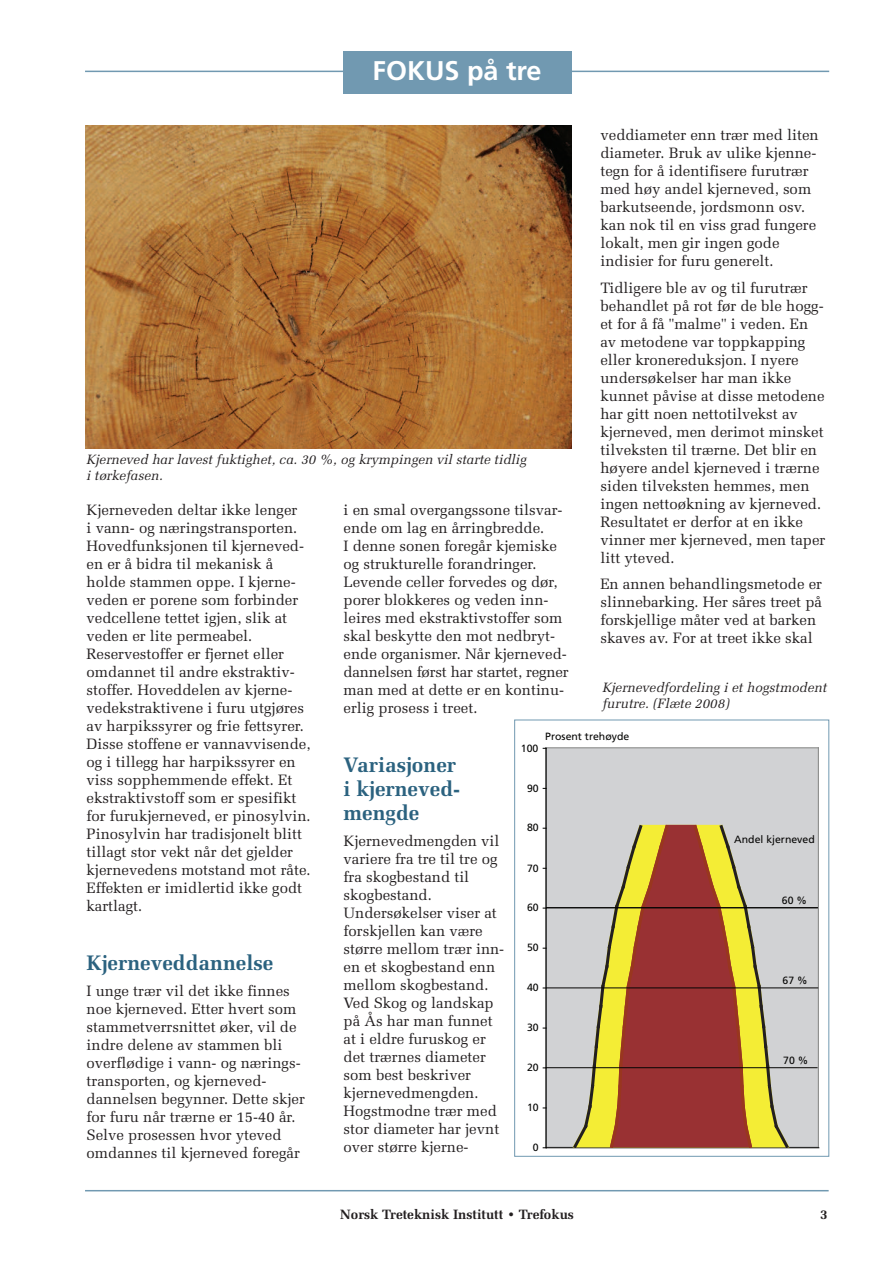
<style>
.page{position:relative;width:893px;height:1263px;background:#fff}
.page>*{position:absolute;margin:0;border:0;box-sizing:border-box;transform-origin:0 0}
.t1{font:700 27px "Frutiger";color:#fff}
.t2{font:700 21px/24px "Melior";color:#2b627f}
.t3{font:15px/18px "Melior";color:#231f20}
.t4{font:italic 13.5px/16.5px "Melior";color:#231f20}
.t5{font:700 13.5px "Melior";color:#231f20}
.t6{font:10.5px "Frutiger";color:#050504}
</style>
<div class="page">
<hr style="left:85px;top:1190px;width:744px;height:1px;background:#7199b1">
<hr style="left:85px;top:71px;width:744px;height:1px;background:#7199b1">
<div style="left:343px;top:51px;width:228px;height:43px;background:#7199b1"></div>
<img style="left:85px;top:125px;width:486px;height:324px">
<div style="left:545px;top:748px;width:273px;height:400px;background:#d1d2d4"></div>
<hr style="left:546px;top:747px;width:272px;height:1px;background:#808180">
<hr style="left:818px;top:748px;width:1px;height:399px;background:#808180">
<hr style="left:545px;top:748px;width:1px;height:399px;background:#808180">
<hr style="left:546px;top:748px;width:1px;height:400px;background:#050504">
<hr style="left:546px;top:1147px;width:273px;height:1px;background:#050504">
<svg style="left:571px;top:824px;width:220px;height:324px"></svg>
<hr style="left:546px;top:1067px;width:271px;height:1px;background:#050504">
<hr style="left:546px;top:988px;width:272px;height:1px;background:#050504">
<hr style="left:546px;top:907px;width:272px;height:1px;background:#050504">
<div style="left:514px;top:720px;width:315px;height:437px;border:1px solid #7199b1"></div>
<h1 class="t1" style="left:373px;top:59px;width:171px">FOKUS på tre</h1>
<p class="t3" style="left:600px;top:126px;width:220px">veddiameter enn trær med liten diameter. Bruk av ulike kjenne&shy;tegn for å identifisere furutrær med høy andel kjerneved, som barkutseende, jordsmonn osv. kan nok til en viss grad fungere lokalt, men gir ingen gode indisier for furu generelt.</p>
<p class="t3" style="left:600px;top:279px;width:226px">Tidligere ble av og til furutrær behandlet på rot før de ble hogg&shy;et for å få "malme" i veden. En av metodene var toppkapping eller kronereduksjon. I nyere undersøkelser har man ikke kunnet påvise at disse metodene har gitt noen nettotilvekst av kjerneved, men derimot minsket tilveksten til trærne. Det blir en høyere andel kjerneved i trærne siden tilveksten hemmes, men ingen nettoøkning av kjerneved.<br>Resultatet er derfor at en ikke vinner mer kjerneved, men taper litt yteved.</p>
<p class="t3" style="left:600px;top:575px;width:223px">En annen behandlingsmetode er slinnebarking. Her såres treet på forskjellige måter ved at barken skaves av. For at treet ikke skal</p>
<p class="t4" style="left:87px;top:451px;width:441px">Kjerneved har lavest fuktighet, ca. 30 %, og krympingen vil starte tidlig i tørkefasen.</p>
<p class="t3" style="left:87px;top:500px;width:226px">Kjerneveden deltar ikke lenger<br>i vann- og næringstransporten.<br>Hovedfunksjonen til kjerneved&shy;en er å bidra til mekanisk å holde stammen oppe. I kjerne&shy;veden er porene som forbinder vedcellene tettet igjen, slik at veden er lite permeabel.<br>Reservestoffer er fjernet eller omdannet til andre ekstraktiv&shy;stoffer. Hoveddelen av kjerne&shy;vedekstraktivene i furu utgjøres av harpikssyrer og frie fettsyrer.<br>Disse stoffene er vannavvisende, og i tillegg har harpikssyrer en viss sopphemmende effekt. Et ekstraktivstoff som er spesifikt for furukjerneved, er pinosylvin.<br>Pinosylvin har tradisjonelt blitt tillagt stor vekt når det gjelder kjernevedens motstand mot råte.<br>Effekten er imidlertid ikke godt kartlagt.</p>
<h2 class="t2" style="left:87px;top:950px;width:188px">Kjerneveddannelse</h2>
<p class="t3" style="left:87px;top:982px;width:220px">I unge trær vil det ikke finnes noe kjerneved. Etter hvert som stammetverrsnittet øker, vil de indre delene av stammen bli overflødige i vann- og nærings&shy;transporten, og kjerneved&shy;dannelsen begynner. Dette skjer for furu når trærne er 15-40 år.<br>Selve prosessen hvor yteved omdannes til kjerneved foregår</p>
<p class="t3" style="left:343px;top:500px;width:227px">i en smal overgangssone tilsvar&shy;ende om lag en årringbredde.<br>I denne sonen foregår kjemiske og strukturelle forandringer.<br>Levende celler forvedes og dør, porer blokkeres og veden inn&shy;leires med ekstraktivstoffer som skal beskytte den mot nedbryt&shy;ende organismer. Når kjerneved&shy;dannelsen først har startet, regner man med at dette er en kontinu&shy;erlig prosess i treet.</p>
<p class="t4" style="left:602px;top:679px;width:226px">Kjernevedfordeling i et hogstmodent furutre. (Flæte 2008)</p>
<p class="t6" style="left:545px;top:732px;width:86px">Prosent trehøyde</p>
<p class="t6" style="left:521px;top:744px;width:19px">100</p>
<h2 class="t2" style="left:343px;top:752px;width:118px">Variasjoner i kjerneved&shy;mengde</h2>
<p class="t3" style="left:343px;top:832px;width:162px">Kjernevedmengden vil variere fra tre til tre og fra skogbestand til skogbestand.<br>Undersøkelser viser at forskjellen kan være større mellom trær inn&shy;en et skogbestand enn mellom skogbestand.<br>Ved Skog og landskap på Ås har man funnet at i eldre furuskog er det trærnes diameter som best beskriver kjernevedmengden.<br>Hogstmodne trær med stor diameter har jevnt over større kjerne-</p>
<p class="t6" style="left:527px;top:784px;width:13px">90</p>
<p class="t6" style="left:527px;top:824px;width:13px">80</p>
<p class="t6" style="left:734px;top:835px;width:82px">Andel kjerneved</p>
<p class="t6" style="left:527px;top:864px;width:13px">70</p>
<p class="t6" style="left:782px;top:896px;width:27px">60 %</p>
<p class="t6" style="left:527px;top:903px;width:13px">60</p>
<p class="t6" style="left:527px;top:943px;width:13px">50</p>
<p class="t6" style="left:782px;top:976px;width:27px">67 %</p>
<p class="t6" style="left:527px;top:983px;width:13px">40</p>
<p class="t6" style="left:527px;top:1023px;width:13px">30</p>
<p class="t6" style="left:783px;top:1056px;width:27px">70 %</p>
<p class="t6" style="left:527px;top:1063px;width:13px">20</p>
<p class="t6" style="left:527px;top:1103px;width:13px">10</p>
<p class="t6" style="left:533px;top:1143px;width:7px">0</p>
<p class="t5" style="left:340px;top:1207px;width:235px">Norsk Treteknisk Institutt • Trefokus</p>
<p class="t5" style="left:820px;top:1207px;width:9px">3</p>
</div>
